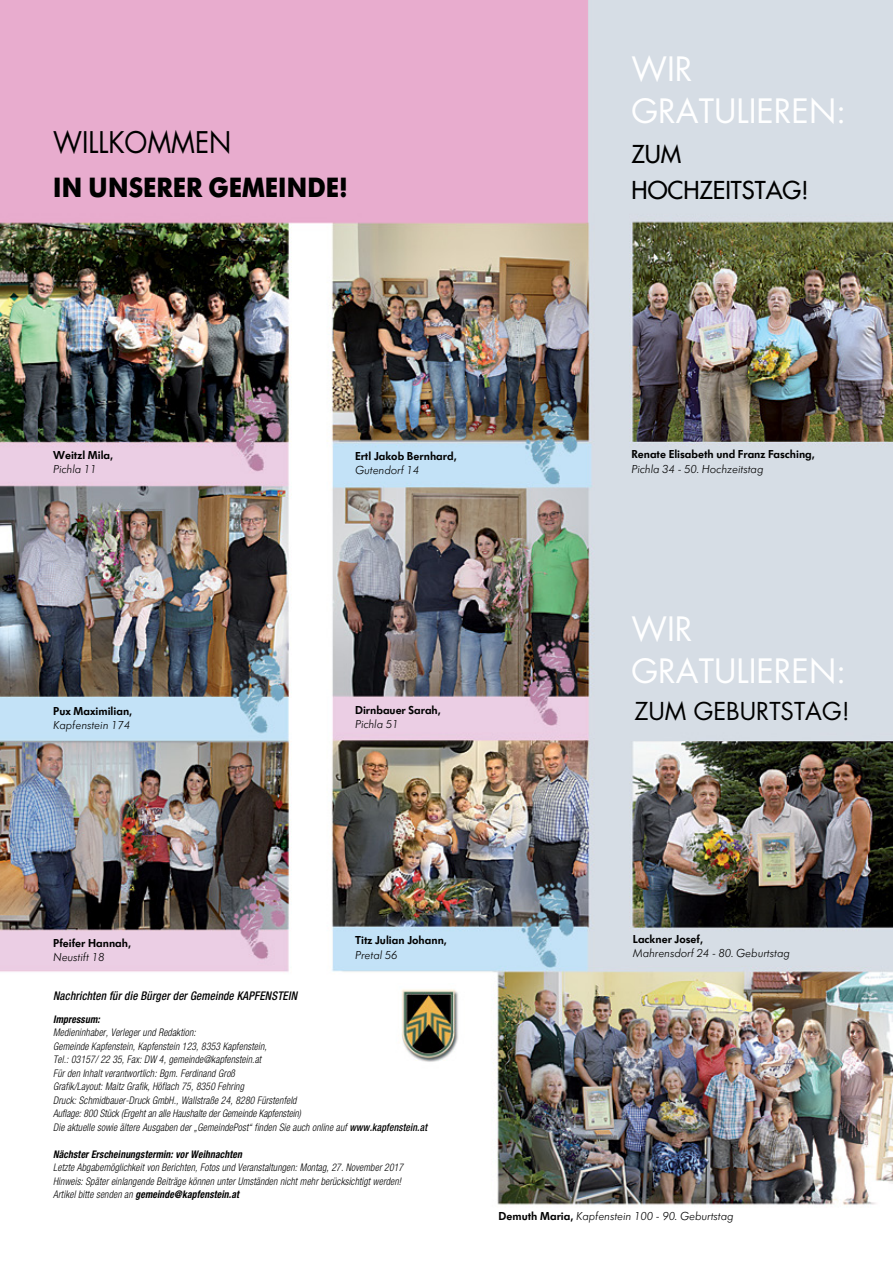
<style>
.page{position:relative;width:893px;height:1263px;background:#fff}
.page>*{position:absolute;margin:0;border:0;box-sizing:border-box;transform-origin:0 0}
.t1{font:32.7px/42.2px "Futura";color:#fff}
.t2{font:700 29.1px "Futura SB";color:#000;scale:.91 1}
.t3{font:29.1px "Futura";color:#000;scale:.91 1}
.t4{font:24px/36px "Futura";color:#000}
.t5{font:24px "Futura";color:#000}
.t6{font:italic 300 12px "Futura SB";color:#000}
.t7{font:12px "Futura SB Dem Bol";color:#000}
.t8{font:italic 500 condensed 12px "Helvetica Neue";letter-spacing:.015em;color:#000;scale:.92 1}
.t9{font:italic 300 condensed 10.5px/13.5px "Helvetica Neue";letter-spacing:.015em;color:#000;scale:.92 1}
.t10{font:italic 700 condensed 10.5px "Helvetica Neue";letter-spacing:.015em;color:#000;scale:.92 1}
.s1{font-weight:500}
.s2{font-weight:700}
.s3{font-family:"Futura SB Dem Bol";font-weight:400;font-style:normal}
</style>
<div class="page">
<img style="left:0;top:0;width:893px;height:1205px">
<h2 class="t3" style="left:53px;top:124px;width:193px">Willkommen</h2>
<h2 class="t2" style="left:53px;top:171px;width:325px">IN UNSERER GEMEINDE!</h2>
<h1 class="t1" style="left:631px;top:48px;width:216px">Wir gratulieren :</h1>
<h3 class="t4" style="left:631px;top:136px;width:179px">ZUM<br>HOCHZEITSTAG!</h3>
<p class="t7" style="left:53px;top:448px;width:61px">Weitzl Mila,</p>
<p class="t6" style="left:53px;top:463px;width:45px">Pichla 11</p>
<p class="t7" style="left:53px;top:704px;width:81px">Pux Maximilian,</p>
<p class="t6" style="left:53px;top:719px;width:79px">Kapfenstein 174</p>
<p class="t7" style="left:355px;top:449px;width:103px">Ertl Jakob Bernhard,</p>
<p class="t6" style="left:355px;top:464px;width:66px">Gutendorf 14</p>
<p class="t7" style="left:355px;top:703px;width:87px">Dirnbauer Sarah,</p>
<p class="t6" style="left:355px;top:718px;width:45px">Pichla 51</p>
<p class="t7" style="left:631px;top:448px;width:185px">Renate Elisabeth und Franz Fasching,</p>
<p class="t6" style="left:631px;top:462px;width:133px">Pichla 34 - 50. Hochzeitstag</p>
<h1 class="t1" style="left:631px;top:608px;width:216px">Wir gratulieren :</h1>
<h3 class="t5" style="left:634px;top:696px;width:217px">Zum geburtstag!</h3>
<p class="t7" style="left:53px;top:936px;width:79px">Pfeifer Hannah,</p>
<p class="t6" style="left:53px;top:951px;width:53px">Neustift 18</p>
<p class="t7" style="left:355px;top:934px;width:93px">Titz Julian Johann,</p>
<p class="t6" style="left:355px;top:949px;width:44px">Pretal 56</p>
<p class="t8" style="left:53px;top:989px;width:267px">Nachrichten für die Bürger der Gemeinde KAPFENSTEIN</p>
<p class="t10" style="left:53px;top:1013px;width:52px">Impressum:</p>
<p class="t9" style="left:53px;top:1026px;width:408px">Medieninhaber, Verleger und Redaktion:<br>Gemeinde Kapfenstein, Kapfenstein 123, 8353 Kapfenstein,<br>Tel.: 03157/ 22 35, Fax: DW 4, gemeinde@kapfenstein.at<br>Für den Inhalt verantwortlich: Bgm. Ferdinand Groß<br>Grafik/Layout: Maitz Grafik, Höflach 75, 8350 Fehring<br>Druck: Schmidbauer-Druck GmbH., Wallstraße 24, 8280 Fürstenfeld<br>Auflage: 800 Stück (Ergeht an alle Haushalte der Gemeinde Kapfenstein)<br>Die aktuelle sowie ältere Ausgaben der „GemeindePost“ finden Sie auch online auf <span class="s1">www.kapfenstein.at</span></p>
<p class="t10" style="left:53px;top:1148px;width:207px">Nächster Erscheinungstermin: vor Weihnachten</p>
<p class="t9" style="left:53px;top:1161px;width:382px">Letzte Abgabemöglichkeit von Berichten, Fotos und Veranstaltungen: Montag, 27. November 2017<br>Hinweis: Später einlangende Beiträge können unter Umständen nicht mehr berücksichtigt werden!<br>Artikel bitte senden an <span class="s2">gemeinde@kapfenstein.at</span></p>
<p class="t7" style="left:633px;top:932px;width:72px">Lackner Josef,</p>
<p class="t6" style="left:633px;top:947px;width:158px">Mahrensdorf 24 - 80. Geburtstag</p>
<p class="t6" style="left:499px;top:1210px;width:237px"><span class="s3">Demuth Maria,</span> Kapfenstein 100 - 90. Geburtstag</p>
</div>
